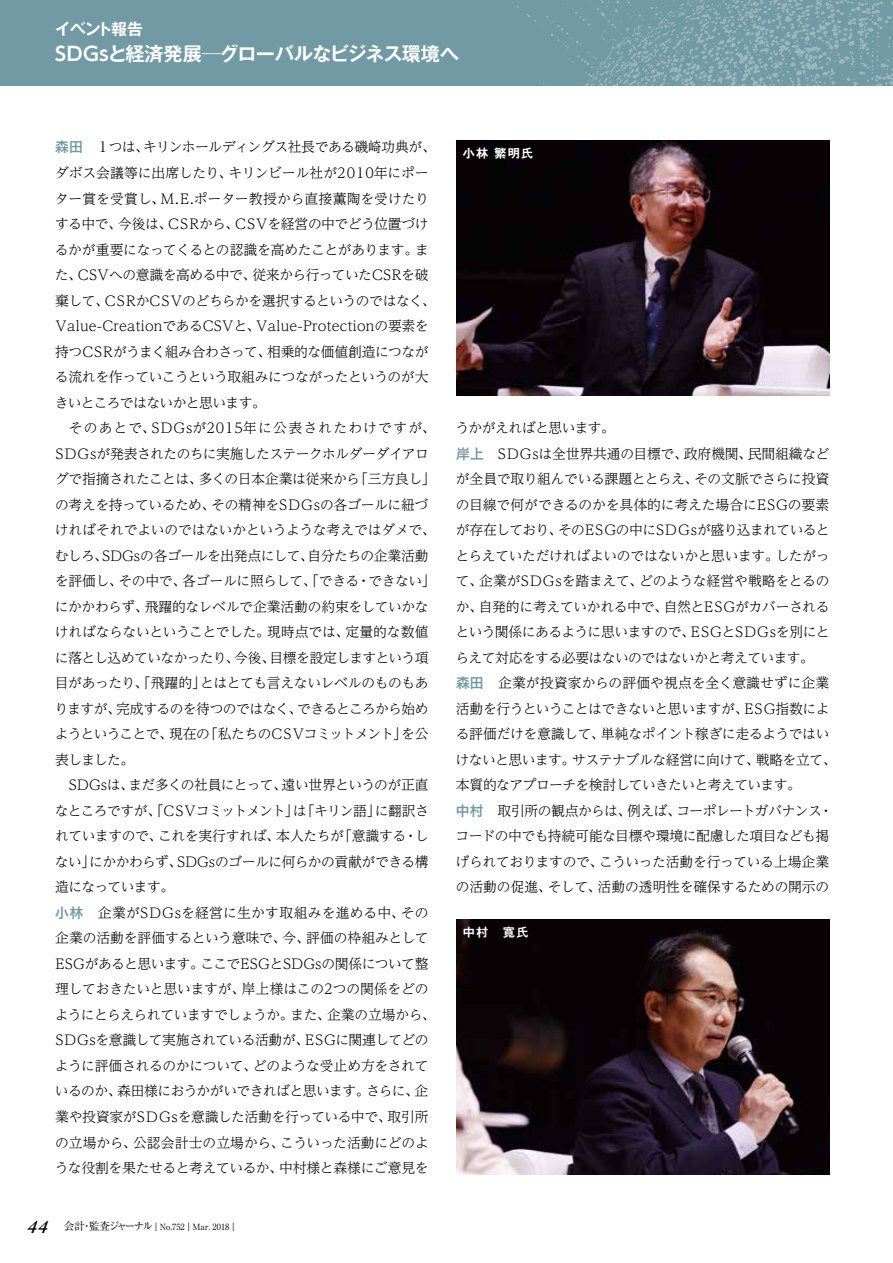
<style>
.page{position:relative;width:893px;height:1263px;background:#fff}
.page>*{position:absolute;margin:0;border:0;box-sizing:border-box;transform-origin:0 0}
.t1{font:700 19.2px "Gothic MB101 Pr 6 N De";letter-spacing:-.01em;color:#fff}
.t2{font:700 15.9px "Gothic MB101 Pr 6 N De";letter-spacing:-.08em;color:#fff}
.t3{font:300 13.8px/25.5px "UD Reimin Pr 6 N";letter-spacing:-.025em;color:#000}
.t4{font:12.75px "Midashi Go Pr 6 N MB31";letter-spacing:.05em;color:#fff}
.t5{font:8.55px "Ryumin Pr 6 N";color:#000}
.s1{font-family:"UD Shin Go Pr 6 N De"}
.s2{font-family:"Hiragino UD Sans F Std W6";font-weight:400;color:#719aa5}
.s3{font-family:"Adobe Caslon Pro";font-weight:600;font-style:italic;font-size:19.2px}
.s4{font-size:10.65px}
</style>
<div class="page">
<div style="left:0;top:0;width:893px;height:85px;background:#719aa5"></div>
<img style="left:512px;top:0;width:381px;height:85px">
<img style="left:456px;top:919px;width:373px;height:256px">
<img style="left:456px;top:140px;width:373px;height:255px">
<p class="t2" style="left:55px;top:16px;width:89px">イベント報告</p>
<h1 class="t1" style="left:55px;top:38px;width:462px"><span class="s1">SDGs</span>と経済発展─グローバルなビジネス環境への対応</h1>
<p class="t3" style="left:55px;top:134px;width:382px"><span class="s2">森田</span>　１つは、キリンホールディングス社長である磯崎功典が、ダボス会議等に出席したり、キリンビール社が2010年にポーター賞を受賞し、M.E.ポーター教授から直接薫陶を受けたりする中で、今後は、CSRから、CSVを経営の中でどう位置づけるかが重要になってくるとの認識を高めたことがあります。また、CSVへの意識を高める中で、従来から行っていたCSRを破棄して、CSRかCSVのどちらかを選択するというのではなく、Value-CreationであるCSVと、Value-Protectionの要素を持つCSRがうまく組み合わさって、相乗的な価値創造につながる流れを作っていこうという取組みにつながったというのが大きいところではないかと思います。</p>
<p class="t3" style="left:55px;top:415px;width:383px;text-indent:14px">そのあとで、SDGsが2015年に公表されたわけですが、<br>SDGsが発表されたのちに実施したステークホルダーダイアログで指摘されたことは、多くの日本企業は従来から「三方良し」の考えを持っているため、その精神をSDGsの各ゴールに紐づければそれでよいのではないかというような考えではダメで、むしろ、SDGsの各ゴールを出発点にして、自分たちの企業活動を評価し、その中で、各ゴールに照らして、「できる・できない」にかかわらず、飛躍的なレベルで企業活動の約束をしていかなければならないということでした。現時点では、定量的な数値に落とし込めていなかったり、今後、目標を設定しますという項目があったり、「飛躍的」とはとても言えないレベルのものもありますが、完成するのを待つのではなく、できるところから始めようということで、現在の「私たちのCSVコミットメント」を公表しました。</p>
<p class="t3" style="left:55px;top:772px;width:382px;text-indent:14px">SDGsは、まだ多くの社員にとって、遠い世界というのが正直なところですが、「CSVコミットメント」は「キリン語」に翻訳されていますので、これを実行すれば、本人たちが「意識する・しない」にかかわらず、SDGsのゴールに何らかの貢献ができる構造になっています。<br><span class="s2">小林</span>　企業がSDGsを経営に生かす取組みを進める中、その企業の活動を評価するという意味で、今、評価の枠組みとして<br>ESGがあると思います。ここでESGとSDGsの関係について整理しておきたいと思いますが、岸上様はこの2つの関係をどのようにとらえられていますでしょうか。また、企業の立場から、<br>SDGsを意識して実施されている活動が、ESGに関連してどのように評価されるのかについて、どのような受止め方をされているのか、森田様におうかがいできればと思います。さらに、企業や投資家がSDGsを意識した活動を行っている中で、取引所の立場から、公認会計士の立場から、こういった活動にどのような役割を果たせると考えているか、中村様と森様にご意見を</p>
<p class="t5" style="left:28px;top:1220px;width:212px"><span class="s3">44</span> <span class="s4">会計・監査ジャーナル</span>｜No.752｜Mar. 2018｜</p>
<p class="t4" style="left:462px;top:143px;width:73px">小林 繁明氏</p>
<p class="t3" style="left:455px;top:415px;width:383px">うかがえればと思います。<br><span class="s2">岸上</span>　SDGsは全世界共通の目標で、政府機関、民間組織などが全員で取り組んでいる課題ととらえ、その文脈でさらに投資の目線で何ができるのかを具体的に考えた場合にESGの要素が存在しており、そのESGの中にSDGsが盛り込まれているととらえていただければよいのではないかと思います。したがって、企業がSDGsを踏まえて、どのような経営や戦略をとるのか、自発的に考えていかれる中で、自然とESGがカバーされるという関係にあるように思いますので、ESGとSDGsを別にとらえて対応をする必要はないのではないかと考えています。<br><span class="s2">森田</span>　企業が投資家からの評価や視点を全く意識せずに企業活動を行うということはできないと思いますが、ESG指数による評価だけを意識して、単純なポイント稼ぎに走るようではいけないと思います。サステナブルな経営に向けて、戦略を立て、本質的なアプローチを検討していきたいと考えています。<br><span class="s2">中村</span>　取引所の観点からは、例えば、コーポレートガバナンス・コードの中でも持続可能な目標や環境に配慮した項目なども掲げられておりますので、こういった活動を行っている上場企業の活動の促進、そして、活動の透明性を確保するための開示の</p>
<p class="t4" style="left:462px;top:922px;width:68px">中村　寛氏</p>
</div>
